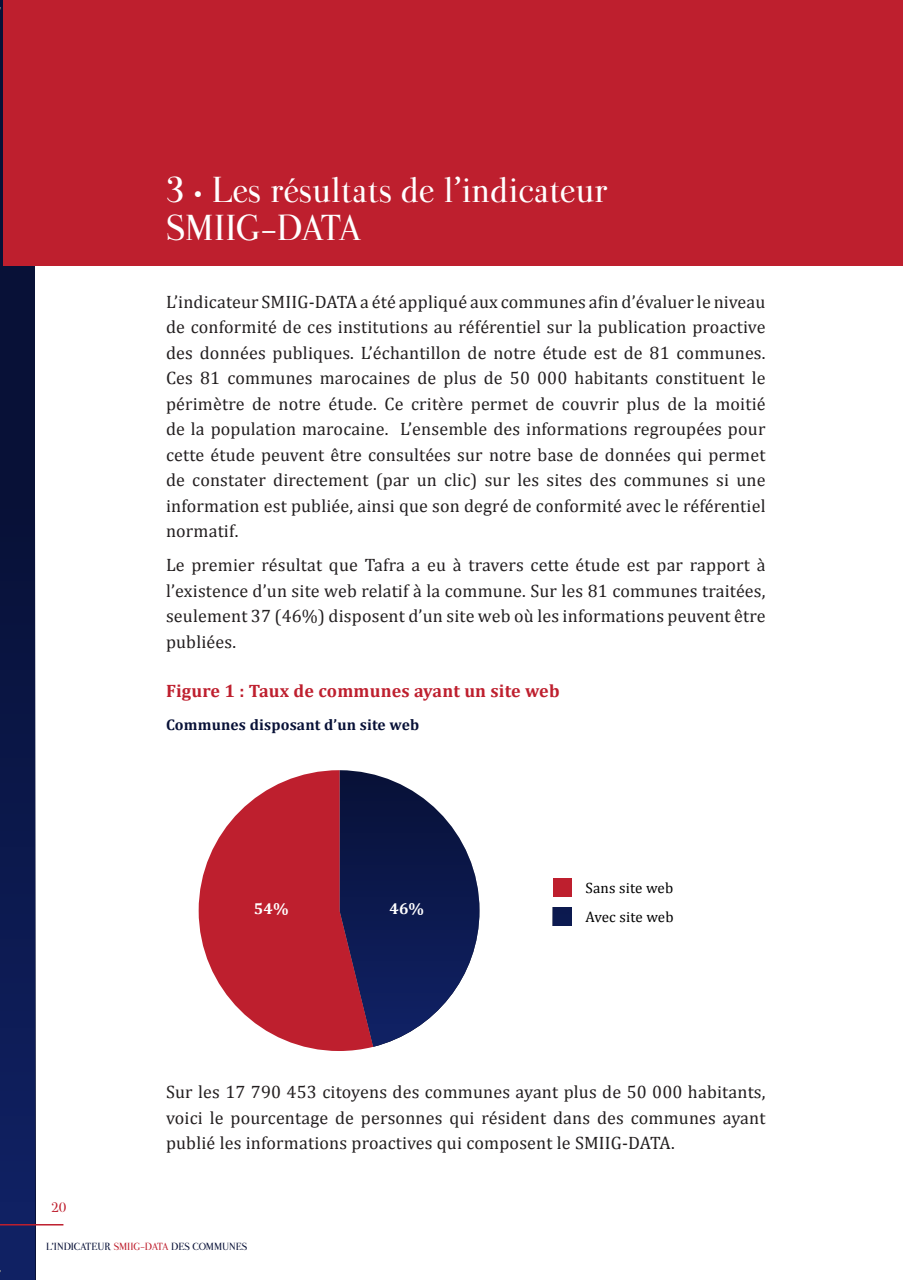
<style>
.page{position:relative;width:911px;height:1280px;background:#fff}
.page>*{position:absolute;margin:0;border:0;box-sizing:border-box;transform-origin:0 0}
.t1{font:31.5px "Valentina";letter-spacing:.01em;color:#fff}
.t2{font:31.5px "Valentina";letter-spacing:-.01em;color:#fff}
.t3{font:18px/25.5px "Cambria";letter-spacing:.01em;color:#231f20;text-align:justify}
.t4{font:700 18px "Cambria";letter-spacing:.01em;color:#be1f2e}
.t5{font:700 15.9px "Cambria";color:#fff}
.t6{font:700 15.45px "Cambria";letter-spacing:.01em;color:#081137}
.t7{font:15px "Cambria";letter-spacing:.01em;color:#000001}
.t8{font:12px "Valentina";color:#be1f2e}
.t9{font:9px "Valentina";color:#081137}
.s1{color:#be1f2e}
</style>
<div class="page">
<div style="left:0;top:0;width:35px;height:1280px;background:linear-gradient(to bottom,#060d2c,#0f1f5f)"></div>
<hr style="left:0;top:1224px;width:63px;height:2px;background:#be1f2e">
<svg style="left:199px;top:770px;width:173px;height:281px;fill:#be1f2e"></svg>
<svg style="left:340px;top:770px;width:139px;height:277px"></svg>
<div style="left:3px;top:0;width:900px;height:266px;background:#be1f2e"></div>
<div style="left:553px;top:878px;width:18px;height:19px;background:#be1f2e"></div>
<div style="left:553px;top:907px;width:18px;height:19px;background:#0c1a50"></div>
<p class="t1" style="left:166px;top:169px;width:443px">3 • Les résultats de l’indicateur</p>
<p class="t2" style="left:166px;top:206px;width:197px">SMIIG-DATA</p>
<p class="t3" style="left:166px;top:289px;width:601px">L’indicateur SMIIG-DATA a été appliqué aux communes afin d’évaluer le niveau de conformité de ces institutions au référentiel sur la publication proactive des données publiques. L’échantillon de notre étude est de 81 communes.<br>Ces 81 communes marocaines de plus de 50 000 habitants constituent le périmètre de notre étude. Ce critère permet de couvrir plus de la moitié de la population marocaine. L’ensemble des informations regroupées pour cette étude peuvent être consultées sur notre base de données qui permet de constater directement (par un clic) sur les sites des communes si une information est publiée, ainsi que son degré de conformité avec le référentiel normatif.</p>
<p class="t3" style="left:166px;top:552px;width:601px">Le premier résultat que Tafra a eu à travers cette étude est par rapport à l’existence d’un site web relatif à la commune. Sur les 81 communes traitées, seulement 37 (46%) disposent d’un site web où les informations peuvent être publiées.</p>
<p class="t4" style="left:166px;top:678px;width:395px">Figure 1 : Taux de communes ayant un site web</p>
<p class="t6" style="left:166px;top:714px;width:255px">Communes disposant d’un site web</p>
<p class="t5" style="left:254px;top:898px;width:36px">54%</p>
<p class="t5" style="left:389px;top:898px;width:36px">46%</p>
<p class="t7" style="left:585px;top:879px;width:89px">Sans site web</p>
<p class="t7" style="left:585px;top:908px;width:90px">Avec site web</p>
<p class="t3" style="left:166px;top:1079px;width:601px">Sur les 17 790 453 citoyens des communes ayant plus de 50 000 habitants, voici le pourcentage de personnes qui résident dans des communes ayant publié les informations proactives qui composent le SMIIG-DATA.</p>
<p class="t8" style="left:52px;top:1200px;width:16px">20</p>
<p class="t9" style="left:46px;top:1241px;width:203px">L’INDICATEUR <span class="s1">SMIIG-DATA</span> DES COMMUNES</p>
</div>
